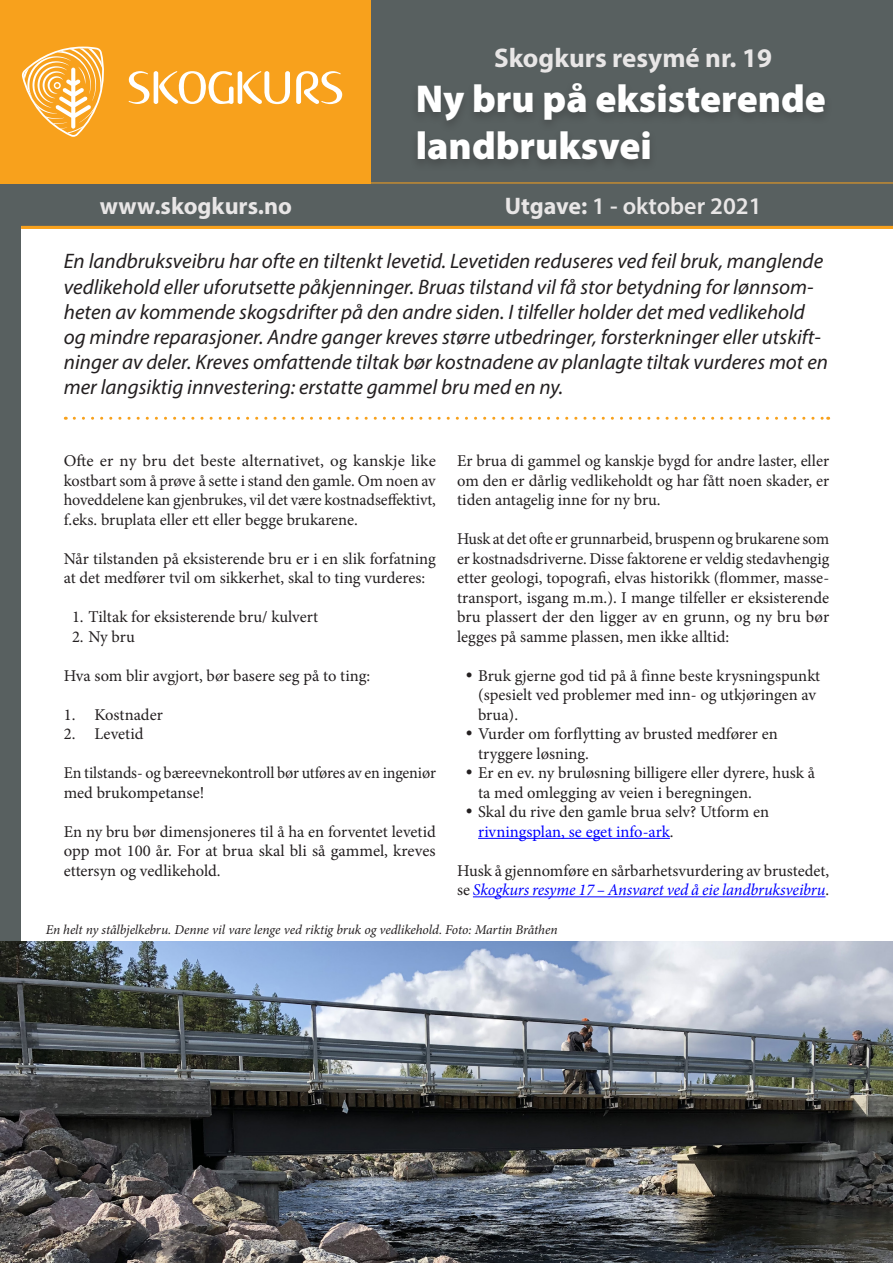
<style>
.page{position:relative;width:893px;height:1263px;background:#fff}
.page>*{position:absolute;margin:0;border:0;box-sizing:border-box;transform-origin:0 0}
.t1{font:900 52.5px "Myriad Pro";color:#fff}
.H1_Overskrift_resymé{font:900 39px/46.8px "Myriad Pro";color:#fff}
.t2{font:700 27px "Myriad Pro";color:#e8e6e6}
.t3{font:600 24px "Myriad Pro";color:#e8e6e6}
.t4{font:700 24px "Myriad Pro";color:#e8e6e6}
.Ingress{font:italic 21px/25.2px "Myriad Pro";color:#231f20}
.Brødtekst{font:16.5px/19.5px "Minion Pro";color:#231f20}
.Brødtekst_tallbullet{font:16.5px "Minion Pro";color:#231f20}
.Billedtekst{font:italic 13.5px "Minion Pro";letter-spacing:-.01em;color:#231f20}
.s1{font-weight:700}
.s2{color:#00f}
.s3{font-style:italic;color:#00f}
</style>
<div class="page">
<div style="left:0;top:141px;width:21px;height:1122px;background:#586060"></div>
<svg style="left:74px;top:417px;width:755px;height:3px"></svg>
<div style="left:362px;top:0;width:531px;height:226px;background:#586060"></div>
<div style="left:0;top:183px;width:371px;height:43px;background:#586060"></div>
<hr style="left:21px;top:226px;width:872px;height:3px;background:#f8a11c">
<div style="left:0;top:0;width:371px;height:183px;background:#f8a11c"></div>
<hr style="left:238px;top:71px;width:4px;height:33px;background:#fff;border-radius:2px">
<svg style="left:243px;top:71px;width:47px;height:33px"></svg>
<hr style="left:154px;top:71px;width:4px;height:33px;background:#fff;border-radius:2px">
<svg style="left:159px;top:71px;width:75px;height:33px"></svg>
<svg style="left:296px;top:71px;width:47px;height:33px"></svg>
<svg style="left:129px;top:71px;width:21px;height:33px"></svg>
<svg style="left:22px;top:47px;width:82px;height:90px"></svg>
<hr style="left:371px;top:183px;width:522px;height:1px;background:#f8a11c">
<hr style="left:478px;top:838px;width:192px;height:1px;background:#00f">
<hr style="left:473px;top:896px;width:352px;height:1px;background:#00f">
<img style="left:0;top:942px;width:893px;height:321px">
<p class="t2" style="left:494px;top:40px;width:279px">Skogkurs resymé nr. 19</p>
<h3 class="t2" style="left:502px;top:40px;width:263px">Skogkurs resymé nr. x</h3>
<p class="H1_Overskrift_resymé" style="left:416px;top:74px;width:412px">Ny bru på eksisterende landbruksvei</p>
<h1 class="t1" style="left:569px;top:74px;width:129px">Tittel</h1>
<h3 class="t3" style="left:525px;top:190px;width:217px"><span class="s1">Utgave:</span> x - måned år</h3>
<p class="t4" style="left:100px;top:190px;width:194px">www.skogkurs.no</p>
<p class="t3" style="left:505px;top:190px;width:258px"><span class="s1">Utgave:</span> 1 - oktober 2021</p>
<p class="Ingress" style="left:64px;top:248px;width:766px">En landbruksveibru har ofte en tiltenkt levetid. Levetiden reduseres ved feil bruk, manglende vedlikehold eller uforutsette påkjenninger. Bruas tilstand vil få stor betydning for lønnsom&shy;heten av kommende skogsdrifter på den andre siden. I tilfeller holder det med vedlikehold og mindre reparasjoner. Andre ganger kreves større utbedringer, forsterkninger eller utskift&shy;ninger av deler. Kreves omfattende tiltak bør kostnadene av planlagte tiltak vurderes mot en mer langsiktig innvestering: erstatte gammel bru med en ny.</p>
<p class="Brødtekst" style="left:457px;top:451px;width:374px;text-align:justify">Er brua di gammel og kanskje bygd for andre laster, eller om den er dårlig vedlikeholdt og har fått noen skader, er tiden antagelig inne for ny bru.</p>
<p class="Brødtekst" style="left:457px;top:529px;width:374px;text-align:justify">Husk at det ofte er grunnarbeid, bruspenn og brukarene som er kostnadsdriverne. Disse faktorene er veldig stedavhengig etter geologi, topografi, elvas historikk (flommer, masse&shy;transport, isgang m.m.). I mange tilfeller er eksisterende bru plassert der den ligger av en grunn, og ny bru bør legges på samme plassen, men ikke alltid:</p>
<p class="Brødtekst" style="left:478px;top:666px;width:344px;text-indent:-13px">• Bruk gjerne god tid på å finne beste krysningspunkt (spesielt ved problemer med inn- og utkjøringen av brua).</p>
<p class="Brødtekst" style="left:478px;top:724px;width:301px;text-indent:-13px">• Vurder om forflytting av brusted medfører en tryggere løsning.</p>
<p class="Brødtekst" style="left:478px;top:763px;width:338px;text-indent:-13px">• Er en ev. ny bruløsning billigere eller dyrere, husk å ta med omlegging av veien i beregningen.</p>
<p class="Brødtekst" style="left:478px;top:802px;width:292px;text-indent:-13px">• Skal du rive den gamle brua selv? Utform en <span class="s2">rivningsplan, se eget info-ark</span>.</p>
<p class="Brødtekst" style="left:457px;top:861px;width:374px">Husk å gjennomføre en sårbarhetsvurdering av brustedet, se <span class="s3">Skogkurs resyme 17 – Ansvaret ved å eie landbruksveibru</span>.</p>
<p class="Billedtekst" style="left:46px;top:920px;width:513px">En helt ny stålbjelkebru. Denne vil vare lenge ved riktig bruk og vedlikehold. Foto: Martin Bråthen</p>
<p class="Brødtekst" style="left:64px;top:451px;width:374px;text-align:justify">Ofte er ny bru det beste alternativet, og kanskje like kostbart som å prøve å sette i stand den gamle. Om noen av hoveddelene kan gjenbrukes, vil det være kostnadseffektivt, f.eks. bruplata eller ett eller begge brukarene.</p>
<p class="Brødtekst" style="left:64px;top:549px;width:374px">Når tilstanden på eksisterende bru er i en slik forfatning at det medfører tvil om sikkerhet, skal to ting vurderes:</p>
<p class="Brødtekst_tallbullet" style="left:72px;top:606px;width:248px">1. Tiltak for eksisterende bru/ kulvert</p>
<p class="Brødtekst_tallbullet" style="left:72px;top:625px;width:64px">2. Ny bru</p>
<p class="Brødtekst" style="left:64px;top:666px;width:308px">Hva som blir avgjort, bør basere seg på to ting:</p>
<p class="Brødtekst_tallbullet" style="left:64px;top:703px;width:101px">1. Kostnader</p>
<p class="Brødtekst_tallbullet" style="left:64px;top:723px;width:81px">2. Levetid</p>
<p class="Brødtekst" style="left:64px;top:763px;width:374px">En tilstands- og bæreevnekontroll bør utføres av en ingeniør med brukompetanse!</p>
<p class="Brødtekst" style="left:64px;top:822px;width:374px;text-align:justify">En ny bru bør dimensjoneres til å ha en forventet levetid opp mot 100 år. For at brua skal bli så gammel, kreves ettersyn og vedlikehold.</p>
</div>
